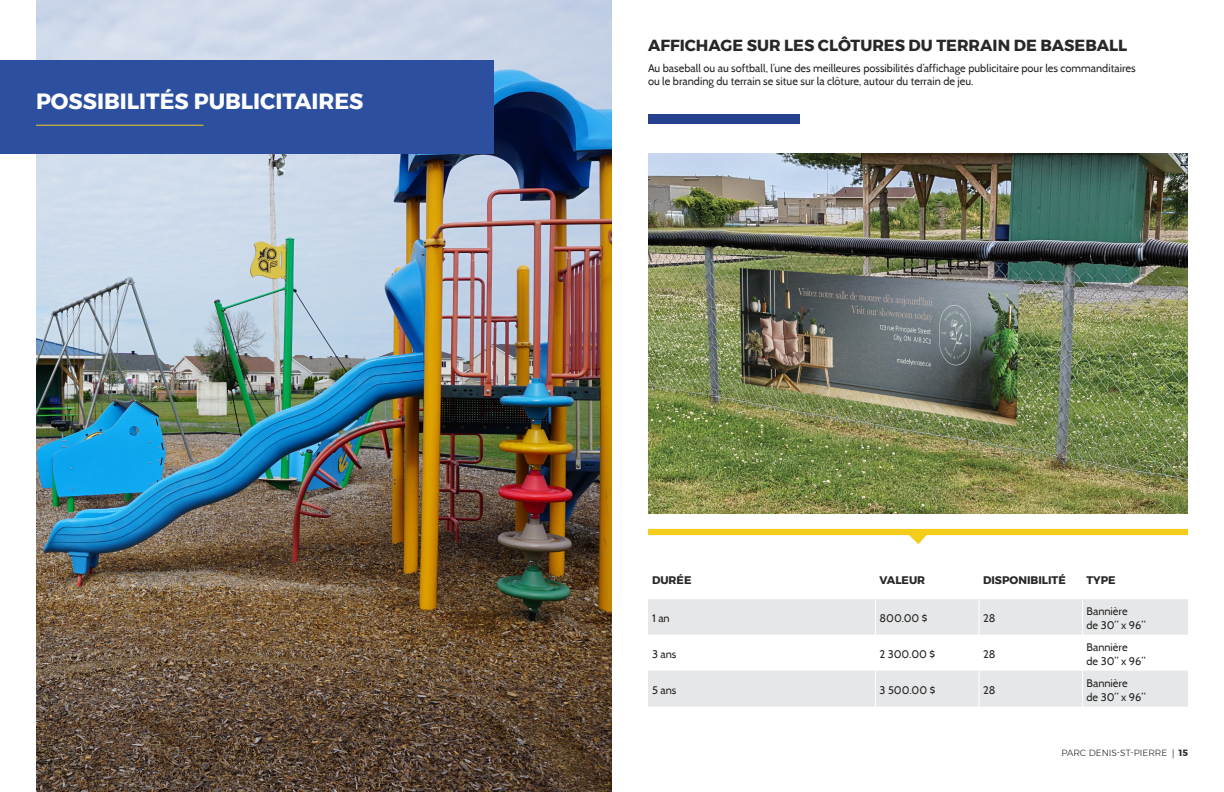
<style>
.page{position:relative;width:1224px;height:792px;background:#fff}
.page>*{position:absolute;margin:0;border:0;box-sizing:border-box;transform-origin:0 0}
.H3_-_Soutitre_Blanc{font:700 22px "Montserrat";color:#fff}
.H4_-_Soutitre_noir_b{font:700 16px "Montserrat";color:#292829}
.Texte{font:11px/13.2px "Cabin";color:#292829}
.Texte_-_Spécificatio{font:11px/13.2px "Cabin";color:#292829}
.Texte_-_Catégories{font:700 11px "Montserrat";color:#292829}
.t1{font:300 9px "Montserrat";color:#292829}
.s1{font-family:"Minion Pro";font-weight:400}
.s2{font-weight:700}
</style>
<div class="page">
<img style="left:36px;top:0;width:576px;height:792px">
<div style="left:0;top:60px;width:494px;height:94px;background:#2c509f"></div>
<hr style="left:36px;top:125px;width:168px;height:1px;background:#f4cc1a">
<img style="left:648px;top:154px;width:540px;height:360px">
<div style="left:648px;top:115px;width:152px;height:9px;background:#25408f"></div>
<svg style="left:648px;top:529px;width:540px;height:15px"></svg>
<div style="left:648px;top:599px;width:540px;height:36px;background:#e6e7e8"></div>
<div style="left:648px;top:671px;width:540px;height:36px;background:#e6e7e8"></div>
<hr style="left:875px;top:599px;width:1px;height:36px;background:#fff">
<hr style="left:979px;top:599px;width:1px;height:36px;background:#fff">
<hr style="left:1082px;top:599px;width:1px;height:36px;background:#fff">
<hr style="left:875px;top:671px;width:1px;height:36px;background:#fff">
<hr style="left:979px;top:671px;width:1px;height:36px;background:#fff">
<hr style="left:1082px;top:671px;width:1px;height:36px;background:#fff">
<p class="H3_-_Soutitre_Blanc" style="left:36px;top:84px;width:329px">POSSIBILITÉS PUBLICITAIRES</p>
<p class="H4_-_Soutitre_noir_b" style="left:648px;top:33px;width:481px">AFFICHAGE SUR LES CLÔTURES DU TERRAIN DE BASEBALL</p>
<p class="Texte" style="left:648px;top:62px;width:489px">Au baseball ou au softball, l’une des meilleures possibilités d’affichage publicitaire pour les commanditaires ou le branding du terrain se situe sur la clôture, autour du terrain de jeu.</p>
<p class="Texte_-_Catégories" style="left:652px;top:571px;width:41px">DURÉE</p>
<p class="Texte_-_Catégories" style="left:880px;top:571px;width:47px">VALEUR</p>
<p class="Texte_-_Catégories" style="left:983px;top:571px;width:84px">DISPONIBILITÉ</p>
<p class="Texte_-_Catégories" style="left:1087px;top:571px;width:31px">TYPE</p>
<p class="Texte_-_Spécificatio" style="left:652px;top:611px;width:19px">1 an</p>
<p class="Texte_-_Spécificatio" style="left:880px;top:611px;width:50px">800.00 $</p>
<p class="Texte_-_Spécificatio" style="left:983px;top:611px;width:14px">28</p>
<p class="Texte_-_Spécificatio" style="left:1087px;top:605px;width:61px">Bannière<br>de 30” x 96”</p>
<p class="Texte_-_Spécificatio" style="left:652px;top:647px;width:26px">3 ans</p>
<p class="Texte_-_Spécificatio" style="left:880px;top:647px;width:57px">2 300.00 $</p>
<p class="Texte_-_Spécificatio" style="left:983px;top:647px;width:14px">28</p>
<p class="Texte_-_Spécificatio" style="left:1087px;top:641px;width:61px">Bannière<br>de 30” x 96”</p>
<p class="Texte_-_Spécificatio" style="left:652px;top:683px;width:26px">5 ans</p>
<p class="Texte_-_Spécificatio" style="left:880px;top:683px;width:57px">3 500.00 $</p>
<p class="Texte_-_Spécificatio" style="left:983px;top:683px;width:14px">28</p>
<p class="Texte_-_Spécificatio" style="left:1087px;top:677px;width:61px">Bannière<br>de 30” x 96”</p>
<p class="t1" style="left:1061px;top:746px;width:128px">PARC DENIS-ST-PIERRE <span class="s1">|</span> <span class="s2">15</span></p>
</div>
